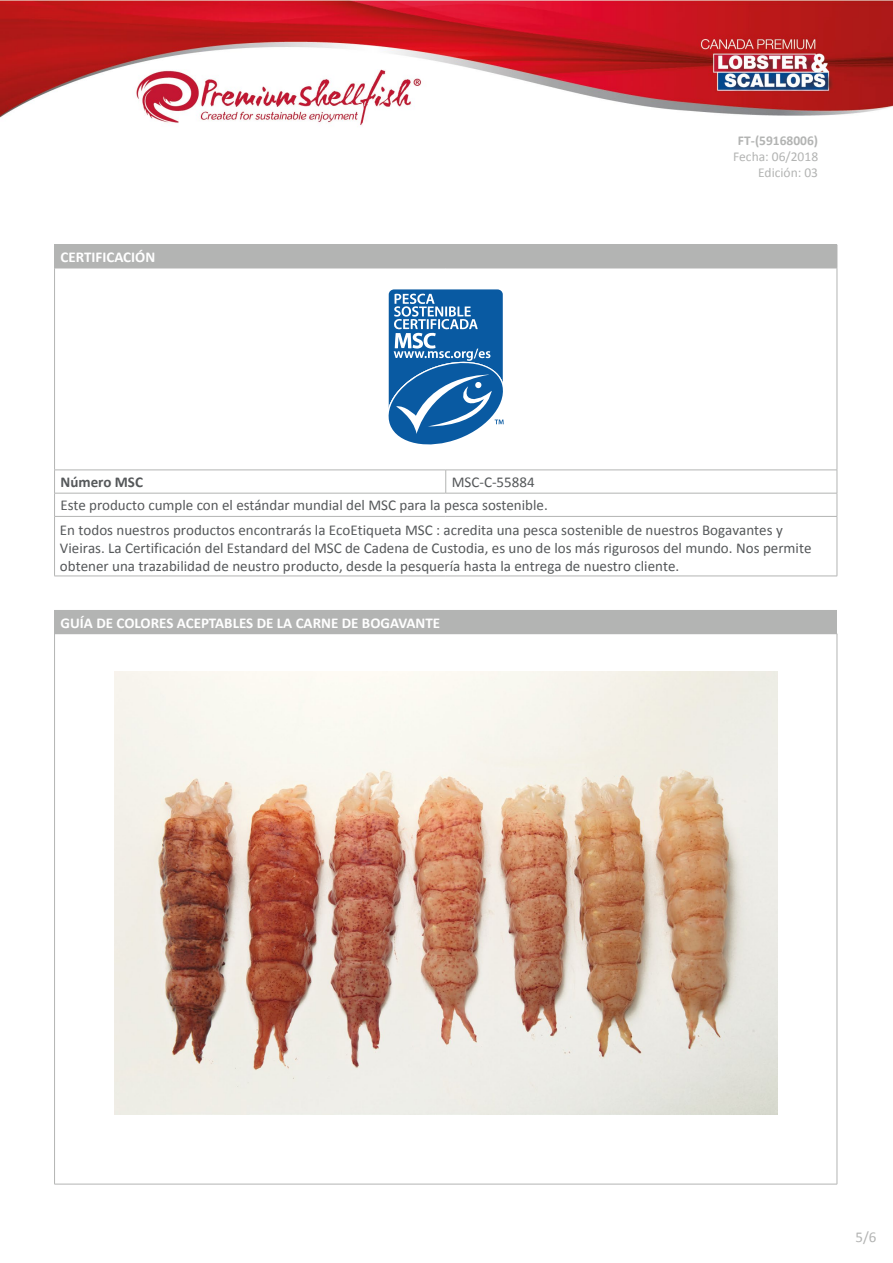
<style>
.page{position:relative;width:893px;height:1263px;background:#fff}
.page>*{position:absolute;margin:0;border:0;box-sizing:border-box;transform-origin:0 0}
.t1{font:15px/18px "Calibri";color:#55585a}
.t2{font:700 15px "Calibri";color:#fff}
.t3{font:700 15px "Calibri";color:#55585a}
.t4{font:15px "Calibri";color:#b3b4b3}
.t5{font:13.5px/16.2px "Calibri";color:#b3b4b3;text-align:right}
.t6{font:700 13.5px "Calibri";color:#b3b4b3}
</style>
<div class="page">
<img style="left:0;top:0;width:893px;height:126px">
<div style="left:55px;top:245px;width:782px;height:23px;background:#b3b4b3"></div>
<svg style="left:837px;top:245px;width:1px;height:23px"></svg>
<hr style="left:54px;top:244px;width:392px;height:1px;background:#b3b4b3">
<svg style="left:54px;top:245px;width:1px;height:23px"></svg>
<hr style="left:446px;top:244px;width:391px;height:1px;background:#b3b4b3">
<hr style="left:54px;top:268px;width:392px;height:1px;background:#b3b4b3">
<hr style="left:54px;top:268px;width:1px;height:202px;background:#b3b4b3">
<hr style="left:446px;top:268px;width:391px;height:1px;background:#b3b4b3">
<hr style="left:837px;top:268px;width:1px;height:202px;background:#b3b4b3">
<hr style="left:54px;top:470px;width:392px;height:1px;background:#b3b4b3">
<hr style="left:446px;top:470px;width:391px;height:1px;background:#b3b4b3">
<svg style="left:445px;top:470px;width:1px;height:23px"></svg>
<hr style="left:54px;top:493px;width:392px;height:1px;background:#b3b4b3">
<svg style="left:54px;top:471px;width:1px;height:45px"></svg>
<hr style="left:446px;top:493px;width:391px;height:1px;background:#b3b4b3">
<svg style="left:837px;top:470px;width:1px;height:46px"></svg>
<hr style="left:54px;top:517px;width:1px;height:59px;background:#b3b4b3">
<hr style="left:837px;top:517px;width:1px;height:59px;background:#b3b4b3">
<hr style="left:54px;top:516px;width:392px;height:1px;background:#b3b4b3">
<hr style="left:446px;top:516px;width:391px;height:1px;background:#b3b4b3">
<hr style="left:54px;top:576px;width:392px;height:1px;background:#b3b4b3">
<hr style="left:446px;top:576px;width:391px;height:1px;background:#b3b4b3">
<svg style="left:388px;top:289px;width:116px;height:156px"></svg>
<div style="left:55px;top:610px;width:782px;height:24px;background:#b3b4b3"></div>
<hr style="left:54px;top:610px;width:783px;height:1px;background:#b3b4b3">
<svg style="left:54px;top:611px;width:1px;height:22px"></svg>
<hr style="left:54px;top:633px;width:783px;height:1px;background:#b3b4b3">
<hr style="left:54px;top:634px;width:1px;height:550px;background:#b3b4b3">
<hr style="left:837px;top:634px;width:1px;height:550px;background:#b3b4b3">
<hr style="left:54px;top:1184px;width:783px;height:1px;background:#b3b4b3">
<img style="left:114px;top:672px;width:663px;height:442px">
<p class="t2" style="left:61px;top:248px;width:96px">CERTIFICACIÓN</p>
<p class="t6" style="left:738px;top:132px;width:82px">FT-(59168006)</p>
<p class="t5" style="left:733px;top:148px;width:87px">Fecha: 06/2018<br>Edición: 03</p>
<p class="t3" style="left:61px;top:473px;width:84px">Número MSC</p>
<p class="t1" style="left:61px;top:470px;width:489px;line-height:23.2px;text-indent:391px">MSC-C-55884<br>Este producto cumple con el estándar mundial del MSC para la pesca sostenible.</p>
<p class="t1" style="left:60px;top:521px;width:753px">En todos nuestros productos encontrarás la EcoEtiqueta MSC : acredita una pesca sostenible de nuestros Bogavantes y<br>Vieiras. La Certificación del Estandard del MSC de Cadena de Custodia, es uno de los más rigurosos del mundo. Nos permite obtener una trazabilidad de neustro producto, desde la pesquería hasta la entrega de nuestro cliente.</p>
<p class="t2" style="left:61px;top:613px;width:381px">GUÍA DE COLORES ACEPTABLES DE LA CARNE DE BOGAVANTE</p>
<p class="t4" style="left:855px;top:1228px;width:22px">5/6</p>
</div>
